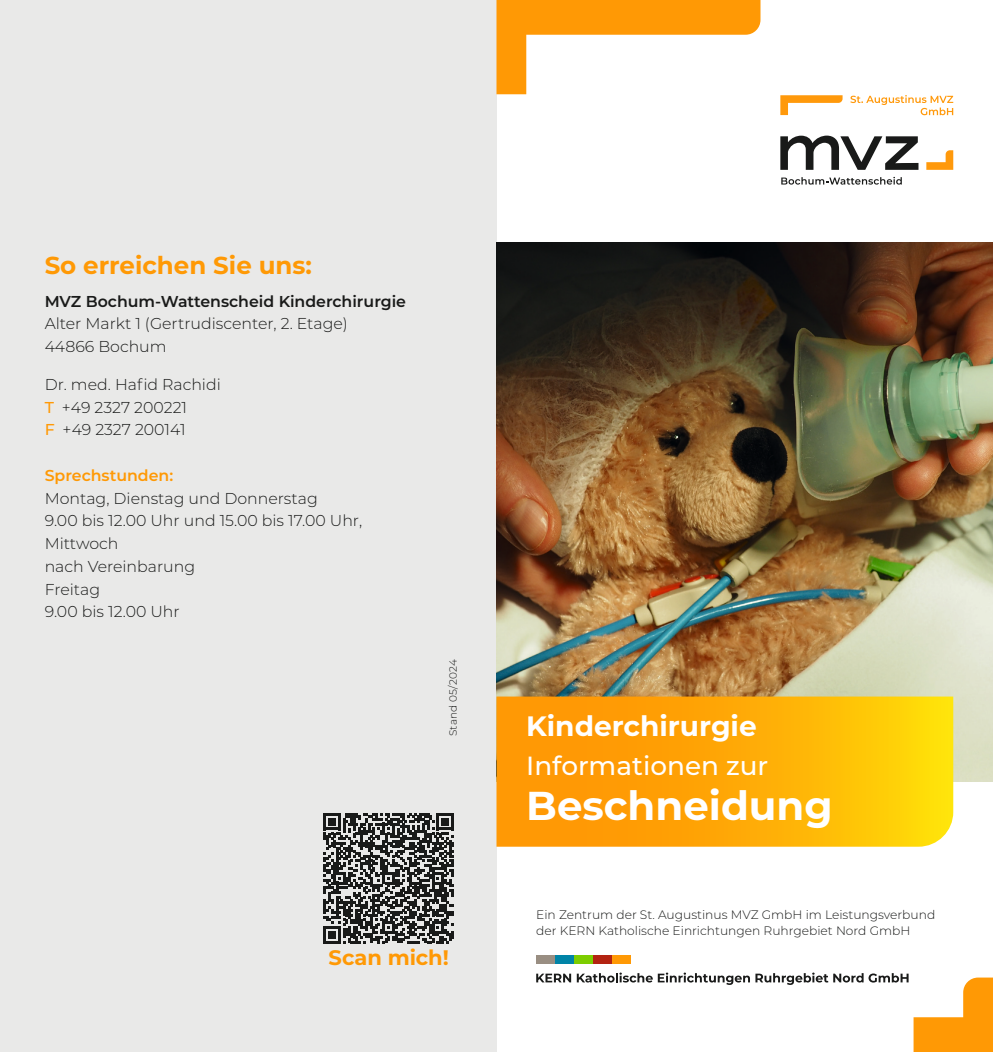
<style>
.page{position:relative;width:993px;height:1052px;background:#fff}
.page>*{position:absolute;margin:0;border:0;box-sizing:border-box;transform-origin:0 0}
.t1{font:700 40.25px "Montserrat";color:#fff}
.t2{font:700 28px "Montserrat";color:#fff}
.t3{font:500 26.25px "Montserrat";color:#fff}
.t4{font:700 24.5px "Montserrat";color:#ff9905}
.t5{font:700 21px "Montserrat";letter-spacing:-.005em;color:#ff9905}
.t6{font:300 15.75px/22.8px "Montserrat";color:#191a19}
.t7{font:600 15.75px "Montserrat";color:#191a19}
.t8{font:600 15.75px "Montserrat";color:#ff9905}
.t9{font:300 12.25px/15.8px "Montserrat";color:#191a19}
.t10{font:300 10.5px "Montserrat";letter-spacing:.015em;color:#191a19}
.s1{font-weight:500;color:#ff9905}
</style>
<div class="page">
<div style="left:0;top:0;width:496px;height:1052px;background:#e9e9e8"></div>
<img style="left:496px;top:242px;width:496px;height:540px">
<div style="left:536px;top:955px;width:19px;height:9px;background:#998e82"></div>
<div style="left:611px;top:955px;width:19px;height:9px;background:#ff9905"></div>
<div style="left:555px;top:955px;width:19px;height:9px;background:#0084a7"></div>
<div style="left:592px;top:955px;width:19px;height:9px;background:#b32311"></div>
<div style="left:574px;top:955px;width:18px;height:9px;background:#7dcd00"></div>
<svg style="left:536px;top:972px;width:213px;height:13px"></svg>
<svg style="left:780px;top:136px;width:138px;height:34px"></svg>
<svg style="left:780px;top:95px;width:62px;height:20px"></svg>
<svg style="left:926px;top:150px;width:26px;height:20px"></svg>
<svg style="left:850px;top:95px;width:102px;height:20px"></svg>
<svg style="left:781px;top:177px;width:120px;height:8px"></svg>
<svg style="left:755px;top:972px;width:237px;height:80px"></svg>
<svg style="left:496px;top:0;width:264px;height:94px"></svg>
<svg style="left:496px;top:696px;width:456px;height:150px;background:#feaf07"></svg>
<svg style="left:323px;top:813px;width:131px;height:130px"></svg>
<h3 class="t4" style="left:45px;top:248px;width:269px">So erreichen Sie uns:</h3>
<p class="t7" style="left:45px;top:290px;width:363px">MVZ Bochum-Wattenscheid Kinderchirurgie</p>
<p class="t6" style="left:45px;top:312px;width:304px">Alter Markt 1 (Gertrudiscenter, 2. Etage)<br>44866 Bochum</p>
<p class="t6" style="left:45px;top:372px;width:177px">Dr. med. Hafid Rachidi<br><span class="s1">T</span> +49 2327 200221<br><span class="s1">F</span> +49 2327 200141</p>
<p class="t8" style="left:45px;top:464px;width:130px">Sprechstunden:</p>
<p class="t6" style="left:45px;top:486px;width:319px">Montag, Dienstag und Donnerstag<br>9.00 bis 12.00 Uhr und 15.00 bis 17.00 Uhr,<br>Mittwoch<br>nach Vereinbarung<br>Freitag<br>9.00 bis 12.00 Uhr</p>
<p class="t10" style="left:446px;top:736px;width:79px;rotate:-90deg">Stand 05/2024</p>
<h3 class="t5" style="left:328px;top:942px;width:122px">Scan mich!</h3>
<h2 class="t2" style="left:526px;top:706px;width:232px">Kinderchirurgie</h2>
<h3 class="t3" style="left:526px;top:747px;width:243px">Informationen zur</h3>
<h1 class="t1" style="left:526px;top:777px;width:308px">Beschneidung</h1>
<p class="t9" style="left:536px;top:906px;width:400px">Ein Zentrum der St. Augustinus MVZ GmbH im Leistungsverbund der KERN Katholische Einrichtungen Ruhrgebiet Nord GmbH</p>
</div>
